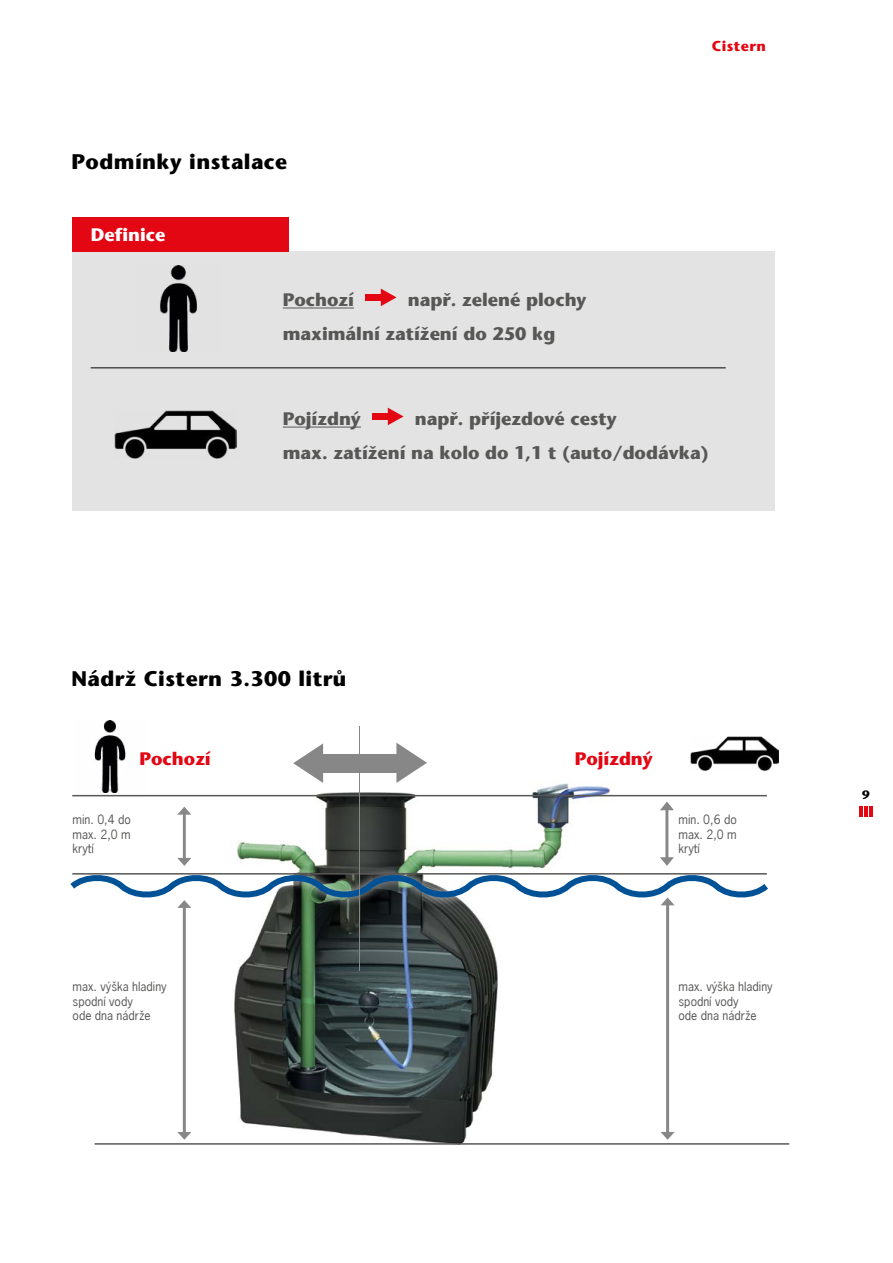
<style>
.page{position:relative;width:893px;height:1263px;background:#fff}
.page>*{position:absolute;margin:0;border:0;box-sizing:border-box;transform-origin:0 0}
.t1{font:700 21px "Stone Sans";letter-spacing:.02em;color:#000}
.t2{font:700 18px/34px "Stone Sans";color:#575756}
.t3{font:700 18px "Stone Sans";color:#e30613}
.t4{font:700 18px "Stone Sans";color:#fff}
.t5{font:700 14.25px "Stone Sans";letter-spacing:.03em;color:#e30613}
.t6{font:12px/14.4px "News Gothic";color:#575756;text-align:justify}
.t7{font:700 12px "Stone Sans";color:#000}
</style>
<div class="page">
<hr style="left:859px;top:806px;width:4px;height:10px;background:#e30613">
<hr style="left:864px;top:806px;width:4px;height:10px;background:#e30613">
<hr style="left:869px;top:806px;width:4px;height:10px;background:#e30613">
<div style="left:72px;top:251px;width:703px;height:259px;background:#e3e3e3"></div>
<img style="left:114px;top:410px;width:123px;height:48px">
<img style="left:160px;top:265px;width:38px;height:86px">
<hr style="left:283px;top:308px;width:71px;height:1px;background:#575756">
<div style="left:365px;top:294px;width:17px;height:6px;background:#e30613"></div>
<svg style="left:381px;top:289px;width:15px;height:17px"></svg>
<hr style="left:283px;top:427px;width:78px;height:1px;background:#575756">
<div style="left:372px;top:413px;width:17px;height:7px;background:#e30613"></div>
<svg style="left:388px;top:408px;width:16px;height:17px"></svg>
<div style="left:72px;top:217px;width:217px;height:34px;background:#e30613"></div>
<hr style="left:91px;top:368px;width:635px;height:1px;background:#000">
<img style="left:232px;top:780px;width:380px;height:363px">
<hr style="left:95px;top:1143px;width:694px;height:2px;background:#575756">
<hr style="left:72px;top:795px;width:695px;height:1px;background:#575756">
<img style="left:94px;top:721px;width:32px;height:71px">
<img style="left:691px;top:736px;width:88px;height:35px">
<div style="left:183px;top:811px;width:3px;height:51px;border:2px solid #878787"></div>
<svg style="left:177px;top:807px;width:14px;height:8px"></svg>
<div style="left:665px;top:806px;width:3px;height:55px;border:2px solid #878787"></div>
<svg style="left:660px;top:801px;width:14px;height:9px"></svg>
<div style="left:666px;top:901px;width:3px;height:232px;border:2px solid #878787"></div>
<svg style="left:661px;top:1132px;width:14px;height:8px"></svg>
<div style="left:183px;top:904px;width:3px;height:229px;border:2px solid #878787"></div>
<svg style="left:70px;top:857px;width:698px;height:51px"></svg>
<svg style="left:177px;top:1132px;width:14px;height:8px"></svg>
<hr style="left:359px;top:726px;width:1px;height:244px;background:#878787">
<div style="left:323px;top:754px;width:81px;height:18px;background:#878787"></div>
<svg style="left:396px;top:743px;width:31px;height:40px"></svg>
<svg style="left:293px;top:743px;width:30px;height:40px"></svg>
<h1 class="t1" style="left:72px;top:149px;width:217px">Podmínky instalace</h1>
<h2 class="t4" style="left:91px;top:223px;width:76px">Definice</h2>
<h2 class="t2" style="left:283px;top:283px;width:73px">Pochozí</h2>
<h2 class="t2" style="left:283px;top:283px;width:305px;text-indent:125px">např. zelené plochy maximální zatížení do 250 kg</h2>
<p class="t5" style="left:712px;top:38px;width:56px">Cistern</p>
<h2 class="t2" style="left:283px;top:402px;width:80px">Pojízdný</h2>
<h2 class="t2" style="left:283px;top:402px;width:427px;text-indent:132px">např. příjezdové cesty<br>max. zatížení na kolo do 1,1 t (auto/dodávka)</h2>
<h1 class="t1" style="left:72px;top:666px;width:276px">Nádrž Cistern 3.300 litrů</h1>
<h2 class="t3" style="left:140px;top:748px;width:73px">Pochozí</h2>
<h2 class="t3" style="left:575px;top:748px;width:80px">Pojízdný</h2>
<p class="t6" style="left:73px;top:812px;width:60px">min. 0,4 do max. 2,0 m krytí</p>
<p class="t6" style="left:679px;top:812px;width:60px">min. 0,6 do max. 2,0 m krytí</p>
<p class="t6" style="left:73px;top:979px;width:96px;text-align:left">max. výška hladiny spodní vody<br>ode dna nádrže</p>
<p class="t6" style="left:679px;top:979px;width:96px;text-align:left">max. výška hladiny spodní vody<br>ode dna nádrže</p>
<p class="t7" style="left:862px;top:788px;width:9px">9</p>
</div>
